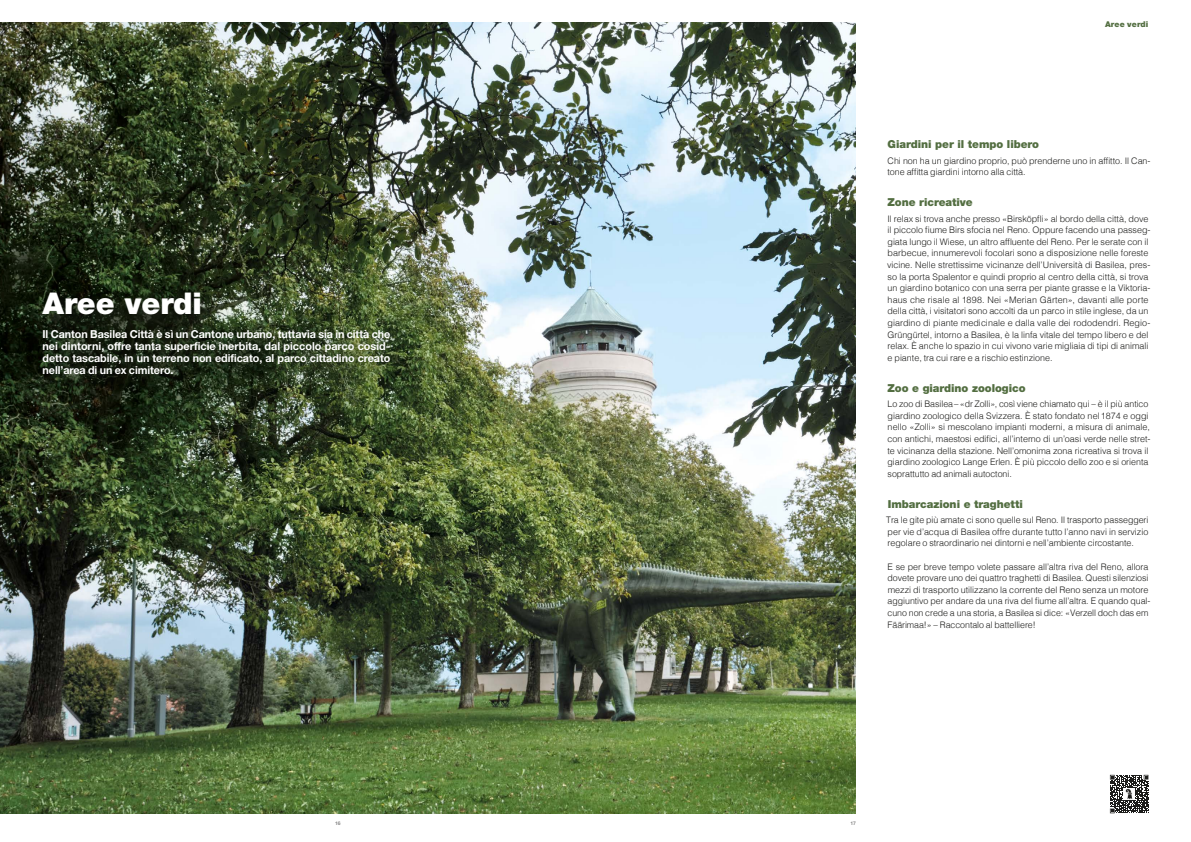
<style>
.page{position:relative;width:1191px;height:842px;background:#fff}
.page>*{position:absolute;margin:0;border:0;box-sizing:border-box;transform-origin:0 0}
.t1{font:900 30px "Helvetica Neue LT Pro";color:#fff}
.t2{font:700 11px/12px "Helvetica Neue LT Pro";letter-spacing:-.005em;color:#fff;text-align:justify}
.t3{font:900 11px "Helvetica Neue LT Pro";letter-spacing:-.005em;color:#536e41}
.t4{font:300 9px/11.6px "Helvetica";letter-spacing:-.005em;color:#1d1d1b}
.t5{font:900 8px "Helvetica Neue LT Pro";letter-spacing:.02em;color:#536e41}
.t6{font:700 5px "Helvetica Neue LT Pro";color:#878787}
</style>
<div class="page">
<img style="left:0;top:23px;width:855px;height:791px">
<div style="left:32px;top:282px;width:382px;height:117px;background:#1d1d1b;opacity:.75"></div>
<svg style="left:1109px;top:774px;width:40px;height:39px"></svg>
<svg style="left:1110px;top:775px;width:38px;height:39px"></svg>
<p class="t1" style="left:43px;top:286px;width:161px">Aree verdi</p>
<p class="t2" style="left:43px;top:328px;width:349px">Il Canton Basilea Città è sì un Cantone urbano, tuttavia sia in città che nei dintorni, offre tanta superficie inerbita, dal piccolo parco cosid&shy;detto tascabile, in un terreno non edificato, al parco cittadino creato nell’area di un ex cimitero.</p>
<p class="t5" style="left:1105px;top:19px;width:45px">Aree verdi</p>
<p class="t3" style="left:887px;top:138px;width:153px">Giardini per il tempo libero</p>
<p class="t4" style="left:887px;top:154px;width:264px">Chi non ha un giardino proprio, può prenderne uno in affitto. Il Can&shy;tone affitta giardini intorno alla città.</p>
<p class="t3" style="left:887px;top:196px;width:87px">Zone ricreative</p>
<p class="t4" style="left:887px;top:212px;width:265px">Il relax si trova anche presso «Birsköpfli» al bordo della città, dove il piccolo fiume Birs sfocia nel Reno. Oppure facendo una passeg&shy;giata lungo il Wiese, un altro affluente del Reno. Per le serate con il barbecue, innumerevoli focolari sono a disposizione nelle foreste vicine. Nelle strettissime vicinanze dell’Università di Basilea, pres&shy;so la porta Spalentor e quindi proprio al centro della città, si trova un giardino botanico con una serra per piante grasse e la Viktoria&shy;haus che risale al 1898. Nei «Merian Gärten», davanti alle porte della città, i visitatori sono accolti da un parco in stile inglese, da un giardino di piante medicinale e dalla valle dei rododendri. Regio-Grüngürtel, intorno a Basilea, è la linfa vitale del tempo libero e del relax. È anche lo spazio in cui vivono varie migliaia di tipi di animali e piante, tra cui rare e a rischio estinzione.</p>
<p class="t3" style="left:887px;top:381px;width:140px">Zoo e giardino zoologico</p>
<p class="t4" style="left:887px;top:398px;width:264px">Lo zoo di Basilea – «dr Zolli», così viene chiamato qui – è il più antico giardino zoologico della Svizzera. È stato fondato nel 1874 e oggi nello «Zolli» si mescolano impianti moderni, a misura di animale, con antichi, maestosi edifici, all’interno di un’oasi verde nelle stret&shy;te vicinanza della stazione. Nell’omonima zona ricreativa si trova il giardino zoologico Lange Erlen. È più piccolo dello zoo e si orienta soprattutto ad animali autoctoni.</p>
<p class="t3" style="left:887px;top:497px;width:136px">Imbarcazioni e traghetti</p>
<p class="t4" style="left:886px;top:514px;width:264px;text-align:justify">Tra le gite più amate ci sono quelle sul Reno. Il trasporto passeggeri per vie d’acqua di Basilea offre durante tutto l’anno navi in servizio regolare o straordinario nei dintorni e nell’ambiente circostante.</p>
<p class="t4" style="left:887px;top:560px;width:264px">E se per breve tempo volete passare all’altra riva del Reno, allora dovete provare uno dei quattro traghetti di Basilea. Questi silenziosi mezzi di trasporto utilizzano la corrente del Reno senza un motore aggiuntivo per andare da una riva del fiume all’altra. E quando qual&shy;cuno non crede a una storia, a Basilea si dice: «Verzell doch das em Fäärimaa!» – Raccontalo al battelliere!</p>
<p class="t6" style="left:335px;top:820px;width:7px">16</p>
<p class="t6" style="left:850px;top:820px;width:7px">17</p>
</div>
